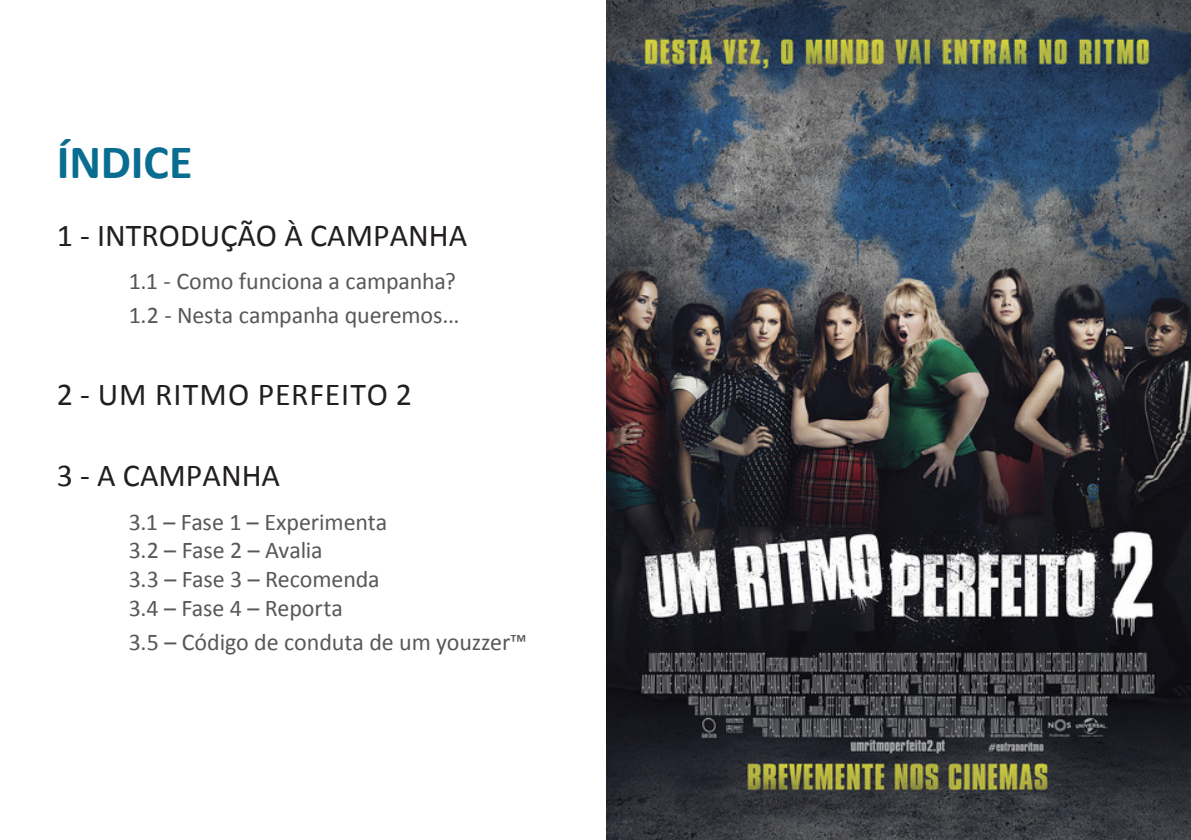
<style>
.page{position:relative;width:1191px;height:840px;background:#fff}
.page>*{position:absolute;margin:0;border:0;box-sizing:border-box;transform-origin:0 0}
.t1{font:700 48px "Calibri";letter-spacing:-.005em;color:#086d90}
.t2{font:32px "Calibri";color:#231f20}
.t3{font:32px "Calibri";letter-spacing:.025em;color:#231f20}
.t4{font:24px "Calibri";letter-spacing:-.005em;color:#57585a}
</style>
<div class="page">
<img style="left:606px;top:0;width:585px;height:839px">
<p class="t1" style="left:57px;top:131px;width:137px">ÍNDICE</p>
<p class="t2" style="left:57px;top:215px;width:412px">1 - INTRODUÇÃO À CAMPANHA</p>
<p class="t4" style="left:129px;top:266px;width:328px">1.1 - Como funciona a campanha?</p>
<p class="t4" style="left:129px;top:299px;width:332px">1.2 - Nesta campanha queremos...</p>
<p class="t3" style="left:57px;top:373px;width:357px">2 - UM RITMO PERFEITO 2</p>
<p class="t2" style="left:57px;top:455px;width:225px">3 - A CAMPANHA</p>
<p class="t4" style="left:129px;top:506px;width:260px">3.1 – Fase 1 – Experimenta</p>
<p class="t4" style="left:129px;top:535px;width:195px">3.2 – Fase 2 – Avalia</p>
<p class="t4" style="left:129px;top:563px;width:252px">3.3 – Fase 3 – Recomenda</p>
<p class="t4" style="left:129px;top:592px;width:216px">3.4 – Fase 4 – Reporta</p>
<p class="t4" style="left:129px;top:626px;width:400px">3.5 – Código de conduta de um youzzer™</p>
</div>
